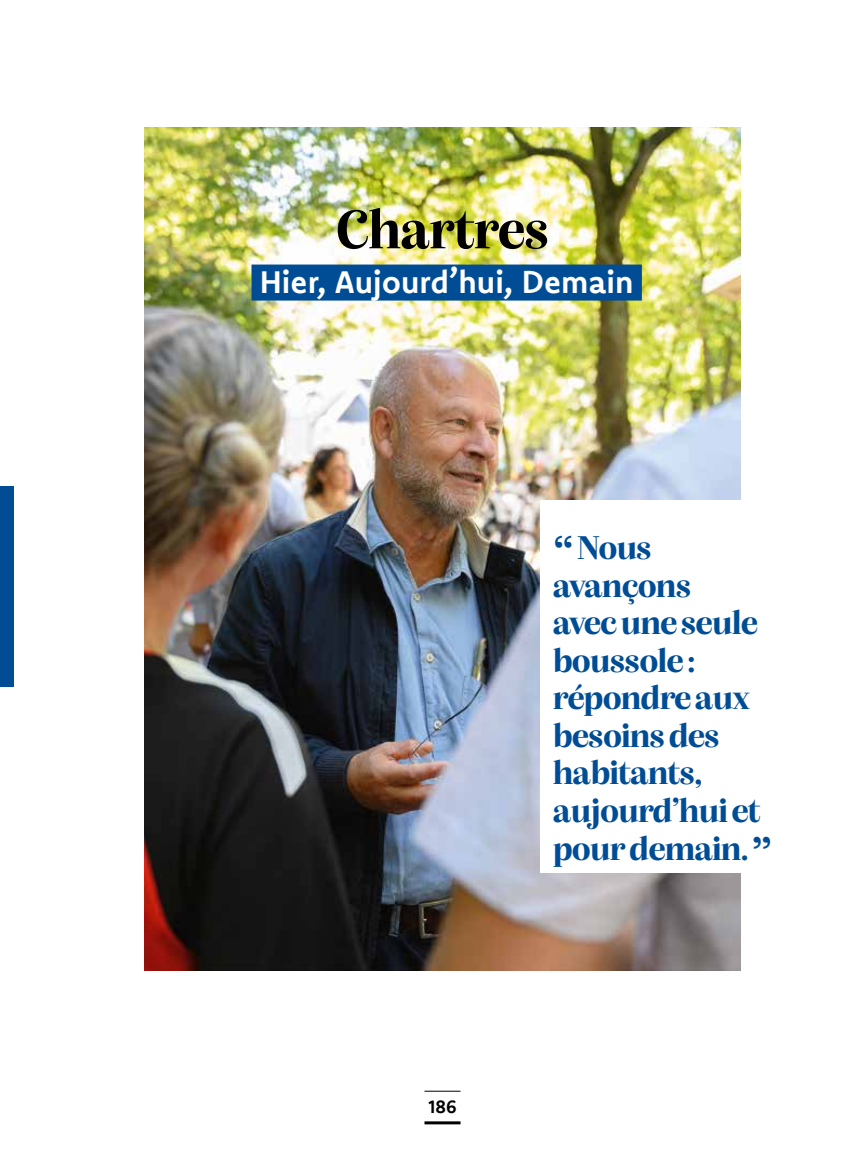
<style>
.page{position:relative;width:851px;height:1149px;background:#fff}
.page>*{position:absolute;margin:0;border:0;box-sizing:border-box;transform-origin:0 0}
.t1{font:700 57px "Alga";color:#000}
.t2{font:700 34.5px/37.5px "Alga";letter-spacing:-.01em;color:#004d95}
.t3{font:700 31.5px "Komet";color:#fff}
.t4{font:700 18px "Komet";color:#000}
.s1{font-family:"Baskerville"}
</style>
<div class="page">
<hr style="left:424px;top:1090px;width:36px;height:1px;background:#000">
<hr style="left:424px;top:1120px;width:36px;height:3px;background:#000">
<img style="left:145px;top:128px;width:595px;height:841px">
<div style="left:251px;top:264px;width:390px;height:36px;background:#004d95"></div>
<div style="left:540px;top:500px;width:254px;height:372px;background:#fff"></div>
<div style="left:0;top:486px;width:14px;height:200px;background:#004d95"></div>
<h1 class="t1" style="left:336px;top:187px;width:214px">Chartres</h1>
<p class="t3" style="left:260px;top:261px;width:375px">Hier, Aujourd’hui, Demain</p>
<p class="t4" style="left:428px;top:1094px;width:30px">186</p>
<p class="t2" style="left:553px;top:525px;width:221px"><span class="s1">“</span>Nous avançons<br>avec une seule boussole: répondre aux besoins des habitants, aujourd’hui et pour demain.<span class="s1">”</span></p>
</div>
